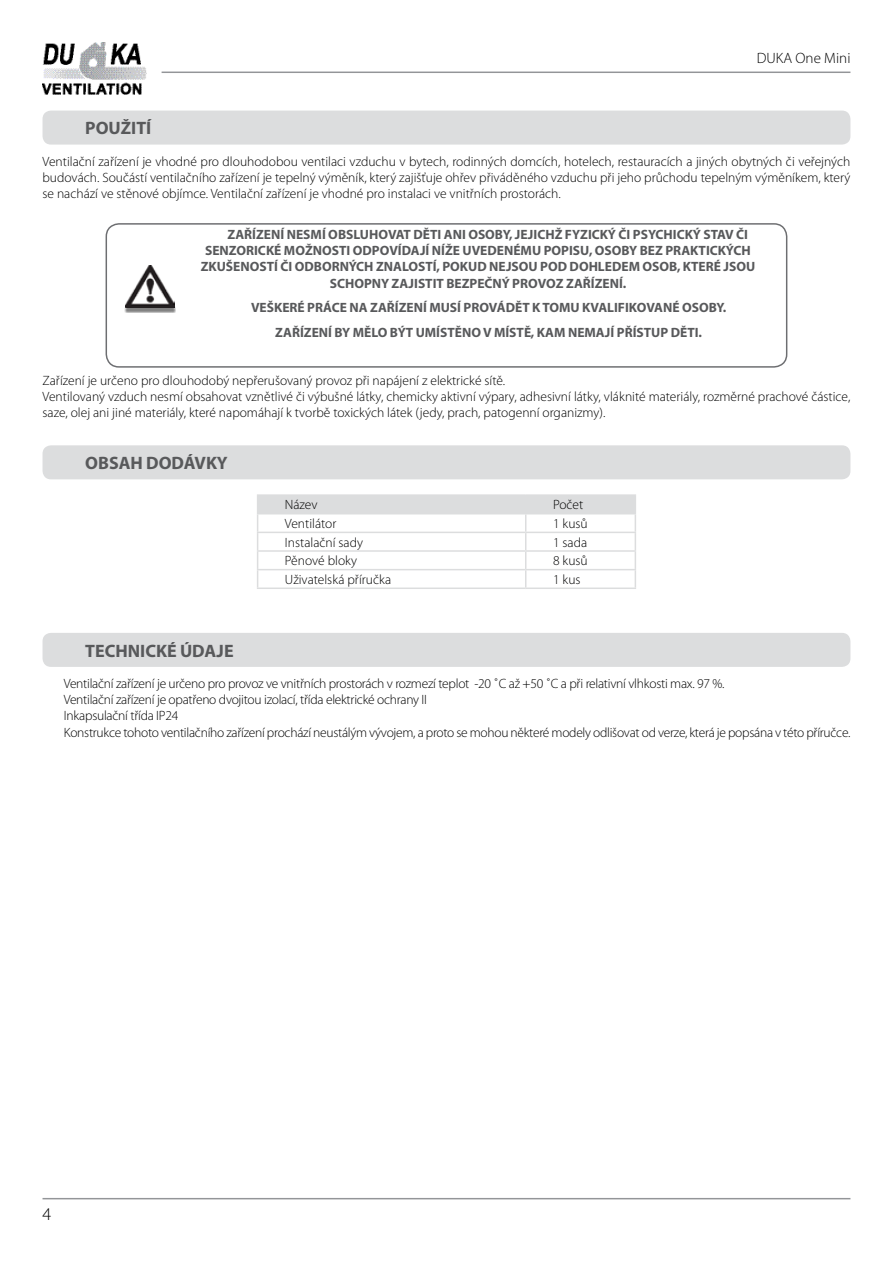
<style>
.page{position:relative;width:893px;height:1263px;background:#fff}
.page>*{position:absolute;margin:0;border:0;box-sizing:border-box;transform-origin:0 0}
.t1{font:700 18px "Myriad Pro";color:#58595b}
.t2{font:300 18px "Myriad Pro";color:#000}
.t3{font:300 15px "Myriad Pro";color:#000}
.t4{font:300 13.5px/16.2px "Myriad Pro";letter-spacing:-.005em;color:#000}
.t5{font:700 13.5px/24.8px "Myriad Pro";color:#58595b;text-align:center}
</style>
<div class="page">
<hr style="left:43px;top:1198px;width:807px;height:1px;background:#939598">
<hr style="left:162px;top:72px;width:688px;height:1px;background:#939598">
<img style="left:43px;top:43px;width:103px;height:51px">
<div style="left:43px;top:111px;width:807px;height:34px;background:#dcddde;border-radius:9px"></div>
<div style="left:106px;top:223px;width:681px;height:145px;border:1px solid #6d6e71;border-radius:13px"></div>
<div style="left:124px;top:267px;width:52px;height:46px;background:#000;opacity:.5"></div>
<img style="left:126px;top:265px;width:48px;height:42px">
<div style="left:43px;top:445px;width:807px;height:34px;background:#dcddde;border-radius:9px"></div>
<hr style="left:257px;top:494px;width:269px;height:2px;background:#dcddde">
<hr style="left:526px;top:494px;width:110px;height:2px;background:#dcddde">
<svg style="left:257px;top:496px;width:379px;height:91px"></svg>
<hr style="left:257px;top:587px;width:269px;height:2px;background:#dcddde">
<hr style="left:526px;top:587px;width:110px;height:2px;background:#dcddde">
<div style="left:43px;top:633px;width:807px;height:34px;background:#dcddde;border-radius:9px"></div>
<h1 class="t1" style="left:85px;top:117px;width:68px">POUŽITÍ</h1>
<p class="t3" style="left:757px;top:50px;width:95px">DUKA One Mini</p>
<p class="t4" style="left:43px;top:153px;width:809px;text-align:justify">Ventilační zařízení je vhodné pro dlouhodobou ventilaci vzduchu v bytech, rodinných domcích, hotelech, restauracích a jiných obytných či veřejných budovách. Součástí ventilačního zařízení je tepelný výměník, který zajišťuje ohřev přiváděného vzduchu při jeho průchodu tepelným výměníkem, který se nachází ve stěnové objímce. Ventilační zařízení je vhodné pro instalaci ve vnitřních prostorách.</p>
<p class="t5" style="left:228px;top:222px;width:522px">ZAŘÍZENÍ NESMÍ OBSLUHOVAT DĚTI ANI OSOBY, JEJICHŽ FYZICKÝ ČI PSYCHICKÝ STAV ČI</p>
<p class="t5" style="left:205px;top:238px;width:547px">SENZORICKÉ MOŽNOSTI ODPOVÍDAJÍ NÍŽE UVEDENÉMU POPISU, OSOBY BEZ PRAKTICKÝCH</p>
<p class="t5" style="left:201px;top:254px;width:556px">ZKUŠENOSTÍ ČI ODBORNÝCH ZNALOSTÍ, POKUD NEJSOU POD DOHLEDEM OSOB, KTERÉ JSOU</p>
<p class="t5" style="left:330px;top:270px;width:298px">SCHOPNY ZAJISTIT BEZPEČNÝ PROVOZ ZAŘÍZENÍ.</p>
<p class="t5" style="left:251px;top:295px;width:477px">VEŠKERÉ PRÁCE NA ZAŘÍZENÍ MUSÍ PROVÁDĚT K TOMU KVALIFIKOVANÉ OSOBY.<br>ZAŘÍZENÍ BY MĚLO BÝT UMÍSTĚNO V MÍSTĚ, KAM NEMAJÍ PŘÍSTUP DĚTI.</p>
<p class="t4" style="left:43px;top:373px;width:809px">Zařízení je určeno pro dlouhodobý nepřerušovaný provoz při napájení z elektrické sítě.<br>Ventilovaný vzduch nesmí obsahovat vznětlivé či výbušné látky, chemicky aktivní výpary, adhesivní látky, vláknité materiály, rozměrné prachové částice, saze, olej ani jiné materiály, které napomáhají k tvorbě toxických látek (jedy, prach, patogenní organizmy).</p>
<h1 class="t1" style="left:85px;top:451px;width:144px">OBSAH DODÁVKY</h1>
<p class="t4" style="left:285px;top:497px;width:34px">Název</p>
<p class="t4" style="left:553px;top:497px;width:32px">Počet</p>
<p class="t4" style="left:285px;top:516px;width:53px">Ventilátor</p>
<p class="t4" style="left:553px;top:516px;width:36px">1 kusů</p>
<p class="t4" style="left:285px;top:534px;width:80px">Instalační sady</p>
<p class="t4" style="left:553px;top:534px;width:36px">1 sada</p>
<p class="t4" style="left:285px;top:553px;width:74px">Pěnové bloky</p>
<p class="t4" style="left:553px;top:553px;width:36px">8 kusů</p>
<p class="t4" style="left:285px;top:572px;width:108px">Uživatelská příručka</p>
<p class="t4" style="left:553px;top:572px;width:29px">1 kus</p>
<h1 class="t1" style="left:85px;top:639px;width:150px">TECHNICKÉ ÚDAJE</h1>
<p class="t4" style="left:64px;top:676px;width:788px">Ventilační zařízení je určeno pro provoz ve vnitřních prostorách v rozmezí teplot -20 ˚С až +50 ˚С a při relativní vlhkosti max. 97 %.<br>Ventilační zařízení je opatřeno dvojitou izolací, třída elektrické ochrany II<br>Inkapsulační třída IP24<br>Konstrukce tohoto ventilačního zařízení prochází neustálým vývojem, a proto se mohou některé modely odlišovat od verze, která je popsána v této příručce.</p>
<h1 class="t2" style="left:43px;top:1204px;width:10px">4</h1>
</div>
